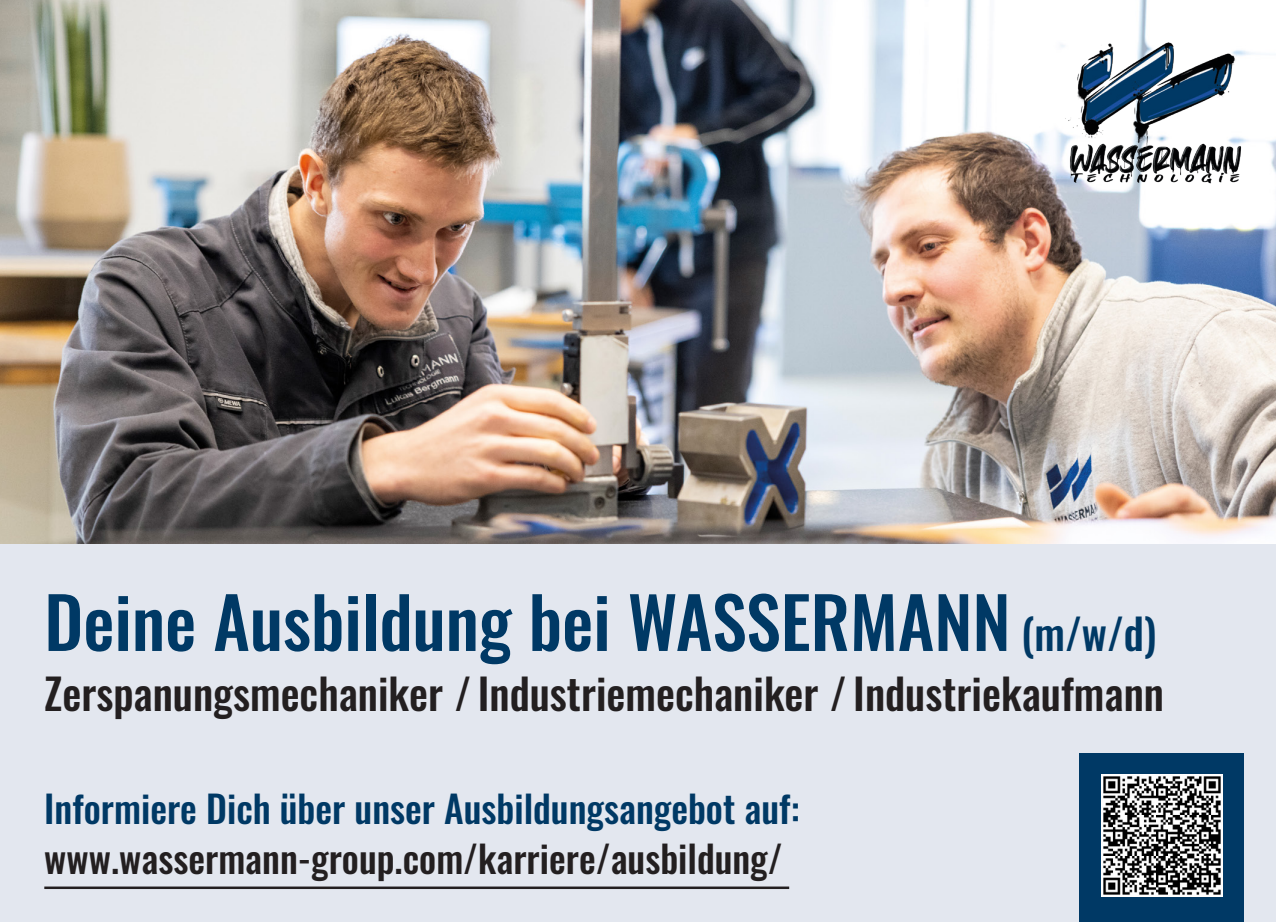
<style>
.page{position:relative;width:1276px;height:922px;background:#fff}
.page>*{position:absolute;margin:0;border:0;box-sizing:border-box;transform-origin:0 0}
.t1{font:500 70px "Oswald";color:#003965}
.t2{font:500 42.5px "Oswald";color:#231f20}
.t3{font:500 37.5px "Oswald";color:#003965}
.t4{font:500 37.5px "Oswald";color:#231f20}
.s1{font-size:42.5px}
</style>
<div class="page">
<img style="left:0;top:0;width:1276px;height:544px">
<div style="left:0;top:544px;width:1276px;height:377px;background:#e3e7ef"></div>
<div style="left:1079px;top:753px;width:164px;height:168px;background:#003965"></div>
<img style="left:1056px;top:37px;width:187px;height:150px">
<img style="left:1101px;top:774px;width:121px;height:121px">
<hr style="left:44px;top:886px;width:745px;height:2px;background:#231f20">
<p class="t1" style="left:44px;top:560px;width:1113px">Deine Ausbildung bei WASSERMANN <span class="s1">(m/w/d)</span></p>
<p class="t2" style="left:44px;top:655px;width:1121px">Zerspanungsmechaniker / Industriemechaniker / Industriekaufmann</p>
<p class="t3" style="left:44px;top:774px;width:757px">Informiere Dich über unser Ausbildungsangebot auf:</p>
<p class="t4" style="left:44px;top:824px;width:740px">www.wassermann-group.com/karriere/ausbildung/</p>
</div>
